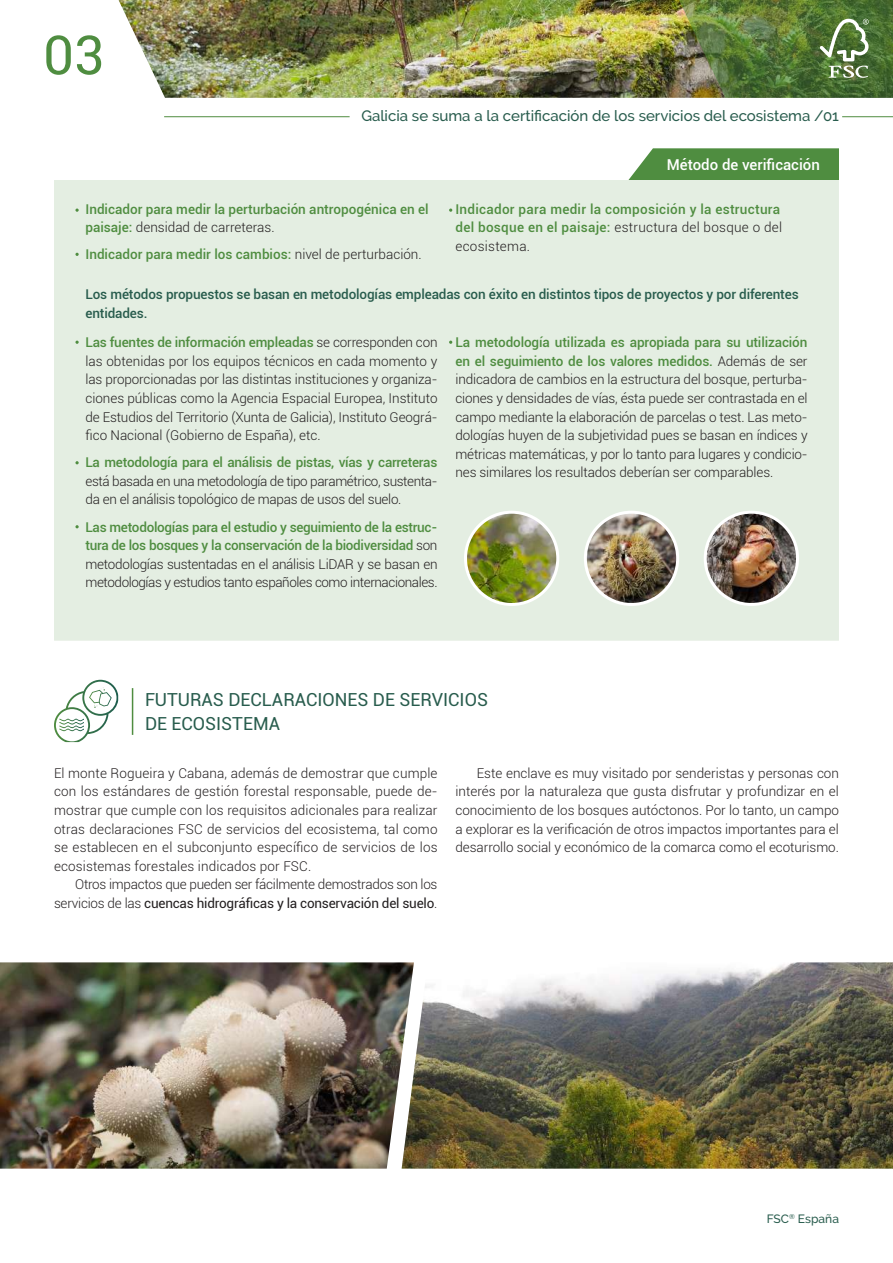
<style>
.page{position:relative;width:893px;height:1263px;background:#fff}
.page>*{position:absolute;margin:0;border:0;box-sizing:border-box;transform-origin:0 0}
.t1{font:54px "Roboto";color:#4f8d40}
.t2{font:18px/24px "Roboto";color:#285c4d}
.t3{font:500 15px "Raleway";color:#285c4d}
.t4{font:500 15px "Roboto";color:#fff}
.t5{font:300 13.5px/18.6px "Roboto";letter-spacing:-.02em;color:#231f20;text-align:justify}
.t6{font:500 13.5px/18.6px "Roboto";color:#4f8d40}
.t7{font:500 13.5px/18.6px "Roboto";letter-spacing:-.01em;color:#285c4d}
.t8{font:500 13.5px/18.6px "Roboto";letter-spacing:.02em;color:#4f8d40}
.t9{font:500 13.5px "Roboto";letter-spacing:-.02em;color:#4f8d40}
.t10{font:500 12px "Raleway";color:#285c4d}
.s1{font-weight:300;color:#231f20}
.s2{font-weight:500;color:#4f8d40}
.s3{font-weight:400}
</style>
<div class="page">
<div style="left:54px;top:180px;width:785px;height:461px;background:#e4eee2"></div>
<img style="left:119px;top:0;width:550px;height:98px">
<img style="left:669px;top:0;width:224px;height:98px">
<img style="left:465px;top:512px;width:93px;height:92px;border-radius:46px">
<div style="left:464px;top:511px;width:95px;height:95px;border:3px solid #fff;border-radius:50%"></div>
<img style="left:585px;top:512px;width:93px;height:92px;border-radius:46px">
<div style="left:584px;top:511px;width:95px;height:95px;border:3px solid #fff;border-radius:50%"></div>
<img style="left:705px;top:512px;width:92px;height:92px;border-radius:46px">
<div style="left:704px;top:511px;width:95px;height:95px;border:3px solid #fff;border-radius:50%"></div>
<img style="left:0;top:962px;width:402px;height:207px">
<img style="left:402px;top:962px;width:491px;height:207px">
<hr style="left:164px;top:116px;width:186px;height:1px;background:#4f8d40">
<hr style="left:842px;top:116px;width:51px;height:1px;background:#4f8d40">
<svg style="left:628px;top:148px;width:211px;height:32px;background:#5b944d"></svg>
<svg style="left:75px;top:209px;width:4px;height:3px"></svg>
<svg style="left:75px;top:253px;width:4px;height:3px"></svg>
<svg style="left:75px;top:341px;width:4px;height:3px"></svg>
<svg style="left:75px;top:461px;width:4px;height:3px"></svg>
<svg style="left:75px;top:525px;width:4px;height:3px"></svg>
<hr style="left:132px;top:688px;width:1px;height:47px;background:#4f8d40">
<svg style="left:54px;top:680px;width:64px;height:62px"></svg>
<h1 class="t1" style="left:43px;top:17px;width:62px">03</h1>
<p class="t3" style="left:361px;top:107px;width:479px">Galicia se suma a la certificación de los servicios del ecosistema /01</p>
<p class="t4" style="left:667px;top:154px;width:155px">Método de verificación</p>
<p class="t6" style="left:85px;top:199px;width:345px">Indicador para medir la perturbación antropogénica en el paisaje: <span class="s1">densidad de carreteras.</span></p>
<p class="t6" style="left:85px;top:245px;width:338px">Indicador para medir los cambios: <span class="s1">nivel de perturbación.</span></p>
<p class="t8" style="left:455px;top:199px;width:328px">Indicador para medir la composición y la estructura del bosque en el paisaje: <span class="s1">estructura del bosque o del ecosistema.</span></p>
<p class="t7" style="left:85px;top:285px;width:715px">Los métodos propuestos se basan en metodologías empleadas con éxito en distintos tipos de proyectos y por diferentes entidades.</p>
<p class="t5" style="left:85px;top:333px;width:354px"><span class="s2">Las fuentes de información empleadas</span> se corresponden con las obtenidas por los equipos técnicos en cada momento y las proporcionadas por las distintas instituciones y organiza&shy;ciones públicas como la Agencia Espacial Europea, Instituto de Estudios del Territorio (Xunta de Galicia), Instituto Geográ&shy;fico Nacional (Gobierno de España), etc.</p>
<p class="t9" style="left:85px;top:453px;width:353px">La metodología para el análisis de pistas, vías y carreteras</p>
<p class="t5" style="left:85px;top:471px;width:353px">está basada en una metodología de tipo paramétrico, sustenta&shy;da en el análisis topológico de mapas de usos del suelo.</p>
<p class="t5" style="left:85px;top:517px;width:354px"><span class="s2">Las metodologías para el estudio y seguimiento de la estruc&shy;tura de los bosques y la conservación de la biodiversidad</span> son metodologías sustentadas en el análisis LiDAR y se basan en metodologías y estudios tanto españoles como internacionales.</p>
<p class="t5" style="left:455px;top:333px;width:354px"><span class="s2">La metodología utilizada es apropiada para su utilización en el seguimiento de los valores medidos.</span> Además de ser indicadora de cambios en la estructura del bosque, perturba&shy;ciones y densidades de vías, ésta puede ser contrastada en el campo mediante la elaboración de parcelas o test. Las meto&shy;dologías huyen de la subjetividad pues se basan en índices y métricas matemáticas, y por lo tanto para lugares y condicio&shy;nes similares los resultados deberían ser comparables.</p>
<h2 class="t2" style="left:145px;top:687px;width:344px">FUTURAS DECLARACIONES DE SERVICIOS<br>DE ECOSISTEMA</h2>
<p class="t5" style="left:54px;top:763px;width:385px">El monte Rogueira y Cabana, además de demostrar que cumple con los estándares de gestión forestal responsable, puede de&shy;mostrar que cumple con los requisitos adicionales para realizar otras declaraciones FSC de servicios del ecosistema, tal como se establecen en el subconjunto específico de servicios de los ecosistemas forestales indicados por FSC.</p>
<p class="t5" style="left:54px;top:875px;width:385px;text-align:right">Otros impactos que pueden ser fácilmente demostrados son los servicios de las <span class="s3">cuencas hidrográficas y la conservación del suelo</span>.</p>
<p class="t5" style="left:455px;top:763px;width:385px;text-indent:21px">Este enclave es muy visitado por senderistas y personas con interés por la naturaleza que gusta disfrutar y profundizar en el conocimiento de los bosques autóctonos. Por lo tanto, un campo a explorar es la verificación de otros impactos importantes para el desarrollo social y económico de la comarca como el ecoturismo.</p>
<p class="t10" style="left:767px;top:1212px;width:74px">FSC<sup>®</sup> España</p>
</div>
